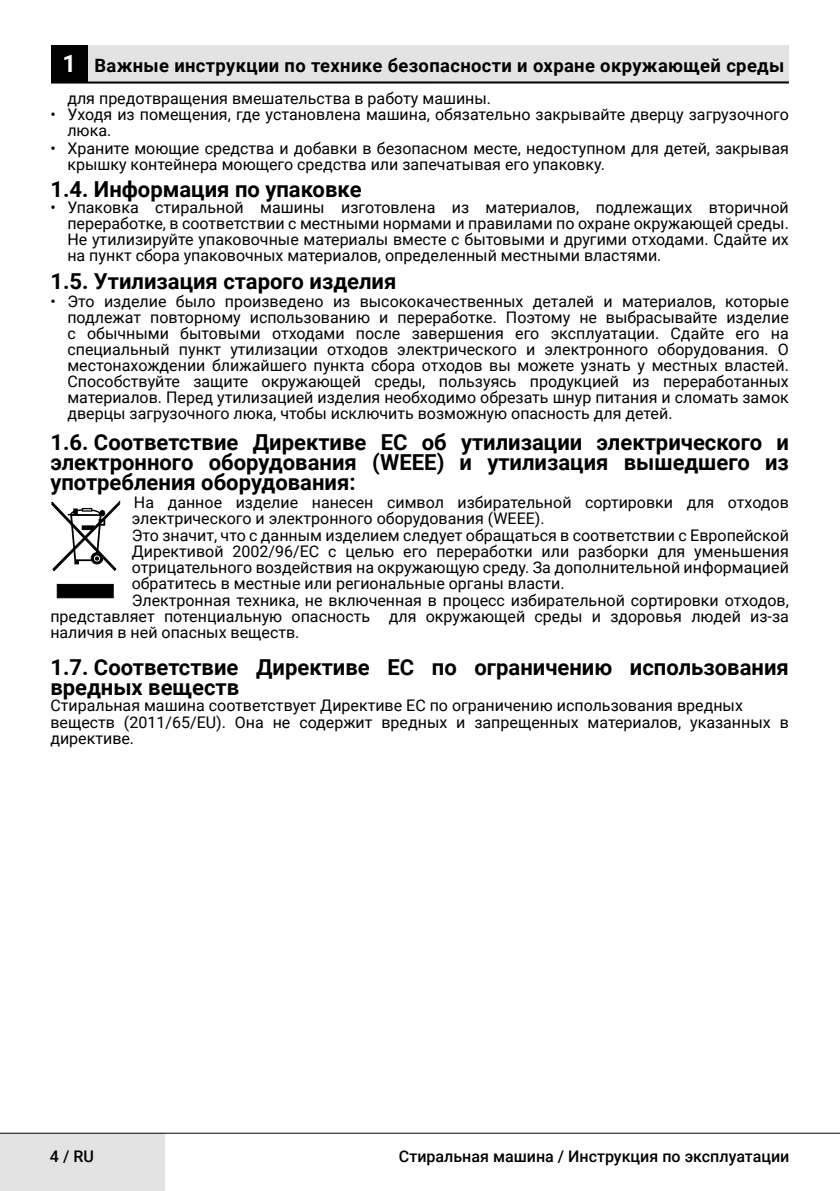
<style>
.page{position:relative;width:840px;height:1191px;background:#fff}
.page>*{position:absolute;margin:0;border:0;box-sizing:border-box;transform-origin:0 0}
.Konu_Baslik{font:700 22px/20px "Roboto";color:#000;text-align:justify}
.Normal_Yazi{font:700 22px/20px "Roboto";color:#000}
.t1{font:700 18.4px "Roboto";letter-spacing:.02em;color:#000}
.Girintili_Yazi{font:16px/16px "Roboto";color:#000}
.Normal_Yazi-2{font:16px/16px "Roboto";color:#000}
.t2{font:500 16px "Roboto";color:#000}
.s1{font-size:24px;color:#fff}
</style>
<div class="page">
<div style="left:0;top:1133px;width:164px;height:58px;background:#e3e3e3"></div>
<hr style="left:0;top:1132px;width:839px;height:1px;background:#000">
<div style="left:51px;top:45px;width:38px;height:38px;background:#000"></div>
<div style="left:89px;top:45px;width:699px;height:38px;background:#e3e3e3"></div>
<hr style="left:51px;top:81px;width:737px;height:3px;background:#000">
<div style="left:57px;top:584px;width:56px;height:14px;background:#000;border:1px solid #000"></div>
<svg style="left:52px;top:501px;width:68px;height:70px"></svg>
<p class="t1" style="left:63px;top:52px;width:723px"><span class="s1">1</span> Важные инструкции по технике безопасности и охране окружающей среды</p>
<p class="Girintili_Yazi" style="left:67px;top:89px;width:425px">для предотвращения вмешательства в работу машины.</p>
<p class="Girintili_Yazi" style="left:67px;top:105px;width:722px;text-indent:-17px">• Уходя из помещения, где установлена машина, обязательно закрывайте дверцу загрузочного люка.</p>
<p class="Girintili_Yazi" style="left:67px;top:139px;width:722px;text-indent:-17px">• Храните моющие средства и добавки в безопасном месте, недоступном для детей, закрывая крышку контейнера моющего средства или запечатывая его упаковку.</p>
<p class="Konu_Baslik" style="left:50px;top:179px;width:312px">1.4. Информация по упаковке</p>
<p class="Girintili_Yazi" style="left:67px;top:199px;width:722px;text-align:justify;text-indent:-17px">• Упаковка стиральной машины изготовлена из материалов, подлежащих вторичной переработке, в соответствии с местными нормами и правилами по охране окружающей среды.<br>Не утилизируйте упаковочные материалы вместе с бытовыми и другими отходами. Сдайте их на пункт сбора упаковочных материалов, определенный местными властями.</p>
<p class="Konu_Baslik" style="left:50px;top:270px;width:347px">1.5. Утилизация старого изделия</p>
<p class="Girintili_Yazi" style="left:67px;top:293px;width:722px;text-align:justify;text-indent:-17px">• Это изделие было произведено из высококачественных деталей и материалов, которые подлежат повторному использованию и переработке. Поэтому не выбрасывайте изделие с обычными бытовыми отходами после завершения его эксплуатации. Сдайте его на специальный пункт утилизации отходов электрического и электронного оборудования. О местонахождении ближайшего пункта сбора отходов вы можете узнать у местных властей.<br>Способствуйте защите окружающей среды, пользуясь продукцией из переработанных материалов. Перед утилизацией изделия необходимо обрезать шнур питания и сломать замок дверцы загрузочного люка, чтобы исключить возможную опасность для детей.</p>
<p class="Konu_Baslik" style="left:50px;top:432px;width:739px">1.6. Соответствие Директиве ЕС об утилизации электрического и электронного оборудования (WEEE) и утилизация вышедшего из употребления оборудования:</p>
<p class="Normal_Yazi-2" style="left:132px;top:494px;width:658px">На данное изделие нанесен символ избирательной сортировки для отходов электрического и электронного оборудования (WEEE).</p>
<p class="Normal_Yazi-2" style="left:132px;top:526px;width:658px;text-align:justify">Это значит, что с данным изделием следует обращаться в соответствии с Европейской Директивой 2002/96/EC с целью его переработки или разборки для уменьшения отрицательного воздействия на окружающую среду. За дополнительной информацией обратитесь в местные или региональные органы власти.</p>
<p class="Normal_Yazi-2" style="left:50px;top:591px;width:739px;text-align:justify;text-indent:81px">Электронная техника, не включенная в процесс избирательной сортировки отходов, представляет потенциальную опасность для окружающей среды и здоровья людей из-за наличия в ней опасных веществ.</p>
<p class="Normal_Yazi" style="left:50px;top:656px;width:739px">1.7. Соответствие Директиве ЕС по ограничению использования вредных веществ</p>
<p class="Normal_Yazi-2" style="left:50px;top:697px;width:693px">Стиральная машина соответствует Директиве ЕС по ограничению использования вредных</p>
<p class="Normal_Yazi-2" style="left:50px;top:713px;width:739px">веществ (2011/65/EU). Она не содержит вредных и запрещенных материалов, указанных в директиве.</p>
<p class="t2" style="left:50px;top:1144px;width:45px">4 / RU</p>
<p class="t2" style="left:399px;top:1145px;width:391px">Стиральная машина / Инструкция по эксплуатации</p>
</div>
